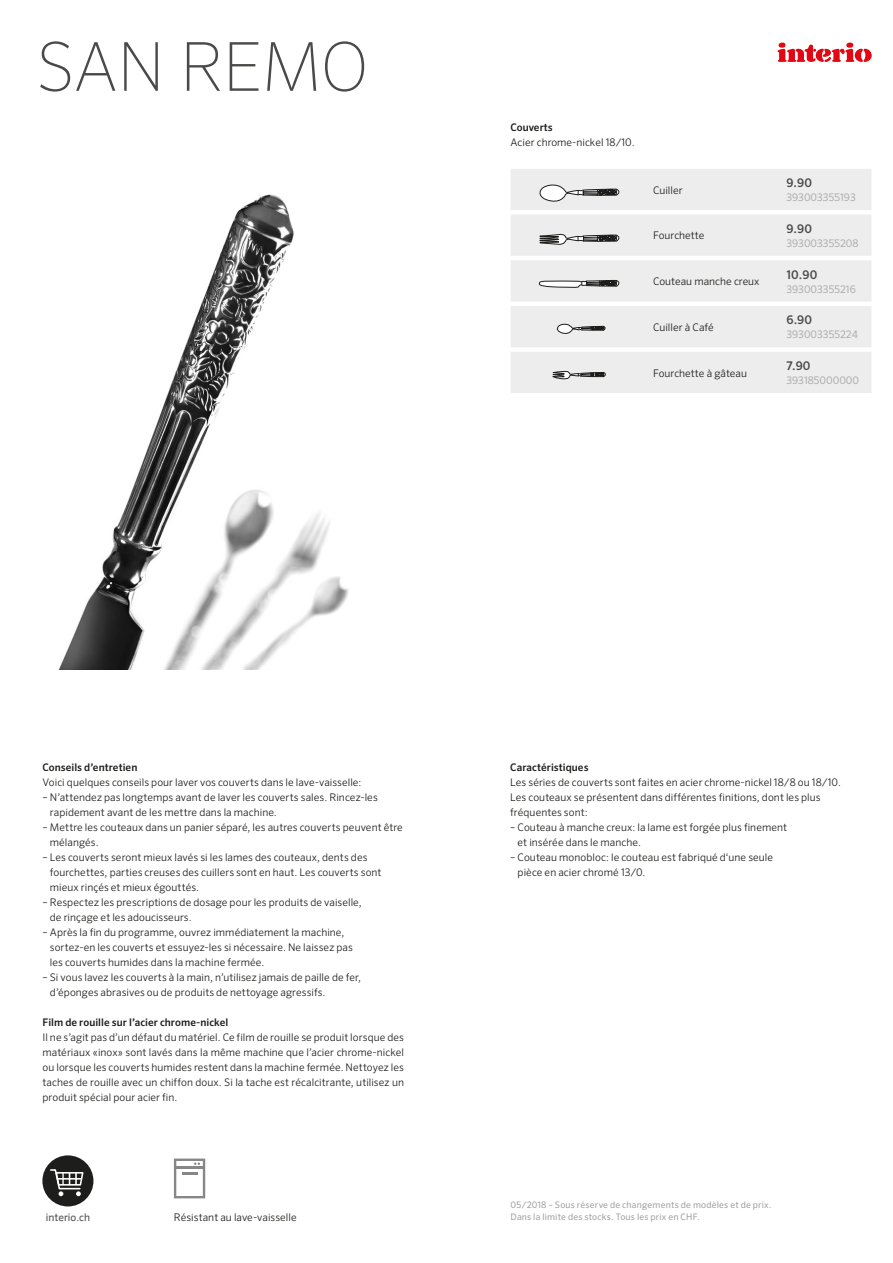
<style>
.page{position:relative;width:893px;height:1263px;background:#fff}
.page>*{position:absolute;margin:0;border:0;box-sizing:border-box;transform-origin:0 0}
.t1{font:100 67.5px "Sero OT";letter-spacing:-.015em;color:#4a4a49}
.t2{font:500 12px "Sero OT";letter-spacing:.01em;color:#4a4a49}
.t3{font:300 10.5px/15px "Sero OT";letter-spacing:.005em;color:#1d1d1b}
.t4{font:500 10.5px "Sero OT";letter-spacing:.005em;color:#1d1d1b}
.t5{font:10.5px "Sero OT";color:#adadad}
.t6{font:10.5px "Sero Profor Interio";color:#4a4a49}
.t7{font:9px/12px "Sero OT";letter-spacing:.02em;color:#9d9d9c}
</style>
<div class="page">
<svg style="left:777px;top:42px;width:95px;height:20px"></svg>
<div style="left:42px;top:1155px;width:51px;height:51px;background:#1d1d1b;border-radius:50%"></div>
<svg style="left:50px;top:1169px;width:34px;height:27px"></svg>
<img style="left:58px;top:194px;width:291px;height:476px">
<svg style="left:174px;top:1158px;width:31px;height:40px"></svg>
<svg style="left:511px;top:169px;width:360px;height:224px;fill:#ededed"></svg>
<svg style="left:653px;top:215px;width:218px;height:178px"></svg>
<svg style="left:539px;top:183px;width:80px;height:20px"></svg>
<svg style="left:539px;top:233px;width:81px;height:12px"></svg>
<svg style="left:538px;top:280px;width:82px;height:10px"></svg>
<svg style="left:557px;top:323px;width:48px;height:11px"></svg>
<svg style="left:552px;top:371px;width:54px;height:8px"></svg>
<h1 class="t1" style="left:36px;top:28px;width:334px">SAN REMO</h1>
<p class="t4" style="left:511px;top:121px;width:44px">Couverts</p>
<p class="t3" style="left:511px;top:135px;width:126px">Acier chrome-nickel 18/10.</p>
<p class="t3" style="left:653px;top:182px;width:31px">Cuiller</p>
<p class="t3" style="left:653px;top:228px;width:53px">Fourchette</p>
<p class="t3" style="left:653px;top:274px;width:108px">Couteau manche creux</p>
<p class="t3" style="left:653px;top:319px;width:62px">Cuiller à Café</p>
<p class="t3" style="left:653px;top:365px;width:95px">Fourchette à gâteau</p>
<p class="t2" style="left:786px;top:176px;width:27px">9.90</p>
<p class="t5" style="left:786px;top:191px;width:71px">393003355193</p>
<p class="t2" style="left:786px;top:221px;width:27px">9.90</p>
<p class="t5" style="left:786px;top:237px;width:74px">393003355208</p>
<p class="t2" style="left:786px;top:267px;width:32px">10.90</p>
<p class="t5" style="left:786px;top:283px;width:71px">393003355216</p>
<p class="t2" style="left:786px;top:313px;width:27px">6.90</p>
<p class="t5" style="left:786px;top:328px;width:73px">393003355224</p>
<p class="t2" style="left:786px;top:358px;width:26px">7.90</p>
<p class="t5" style="left:786px;top:374px;width:74px">393185000000</p>
<p class="t4" style="left:43px;top:760px;width:96px">Conseils d’entretien</p>
<p class="t3" style="left:43px;top:774px;width:320px">Voici quelques conseils pour laver vos couverts dans le lave-vaisselle:</p>
<p class="t3" style="left:50px;top:789px;width:329px;text-indent:-7px">– N’attendez pas longtemps avant de laver les couverts sales. Rincez-les rapidement avant de les mettre dans la machine.</p>
<p class="t3" style="left:50px;top:819px;width:355px;text-indent:-7px">– Mettre les couteaux dans un panier séparé, les autres couverts peuvent être mélangés.</p>
<p class="t3" style="left:50px;top:849px;width:333px;text-indent:-7px">– Les couverts seront mieux lavés si les lames des couteaux, dents des fourchettes, parties creuses des cuillers sont en haut. Les couverts sont mieux rinçés et mieux égouttés.</p>
<p class="t3" style="left:50px;top:894px;width:313px;text-indent:-7px">– Respectez les prescriptions de dosage pour les produits de vaiselle, de rinçage et les adoucisseurs.</p>
<p class="t3" style="left:50px;top:924px;width:304px;text-indent:-7px">– Après la fin du programme, ouvrez immédiatement la machine, sortez-en les couverts et essuyez-les si nécessaire. Ne laissez pas les couverts humides dans la machine fermée.</p>
<p class="t3" style="left:50px;top:969px;width:313px;text-indent:-7px">– Si vous lavez les couverts à la main, n’utilisez jamais de paille de fer, d’éponges abrasives ou de produits de nettoyage agressifs.</p>
<p class="t4" style="left:43px;top:1015px;width:187px">Film de rouille sur l’acier chrome-nickel</p>
<p class="t3" style="left:43px;top:1029px;width:363px;text-align:justify">Il ne s’agit pas d’un défaut du matériel. Ce film de rouille se produit lorsque des matériaux «inox» sont lavés dans la même machine que l’acier chrome-nickel ou lorsque les couverts humides restent dans la machine fermée. Nettoyez les taches de rouille avec un chiffon doux. Si la tache est récalcitrante, utilisez un produit spécial pour acier fin.</p>
<p class="t4" style="left:510px;top:760px;width:80px">Caractéristiques</p>
<p class="t3" style="left:510px;top:774px;width:332px">Les séries de couverts sont faites en acier chrome-nickel 18/8 ou 18/10.<br>Les couteaux se présentent dans différentes finitions, dont les plus fréquentes sont:</p>
<p class="t3" style="left:518px;top:819px;width:271px;text-indent:-7px">– Couteau à manche creux: la lame est forgée plus finement et insérée dans le manche.</p>
<p class="t3" style="left:518px;top:849px;width:257px;text-indent:-7px">– Couteau monobloc: le couteau est fabriqué d‘une seule pièce en acier chromé 13/0.</p>
<p class="t6" style="left:46px;top:1211px;width:46px">interio.ch</p>
<p class="t7" style="left:511px;top:1199px;width:262px">05/2018 – Sous réserve de changements de modèles et de prix.<br>Dans la limite des stocks. Tous les prix en CHF.</p>
<p class="t3" style="left:174px;top:1209px;width:124px">Résistant au lave-vaisselle</p>
</div>
